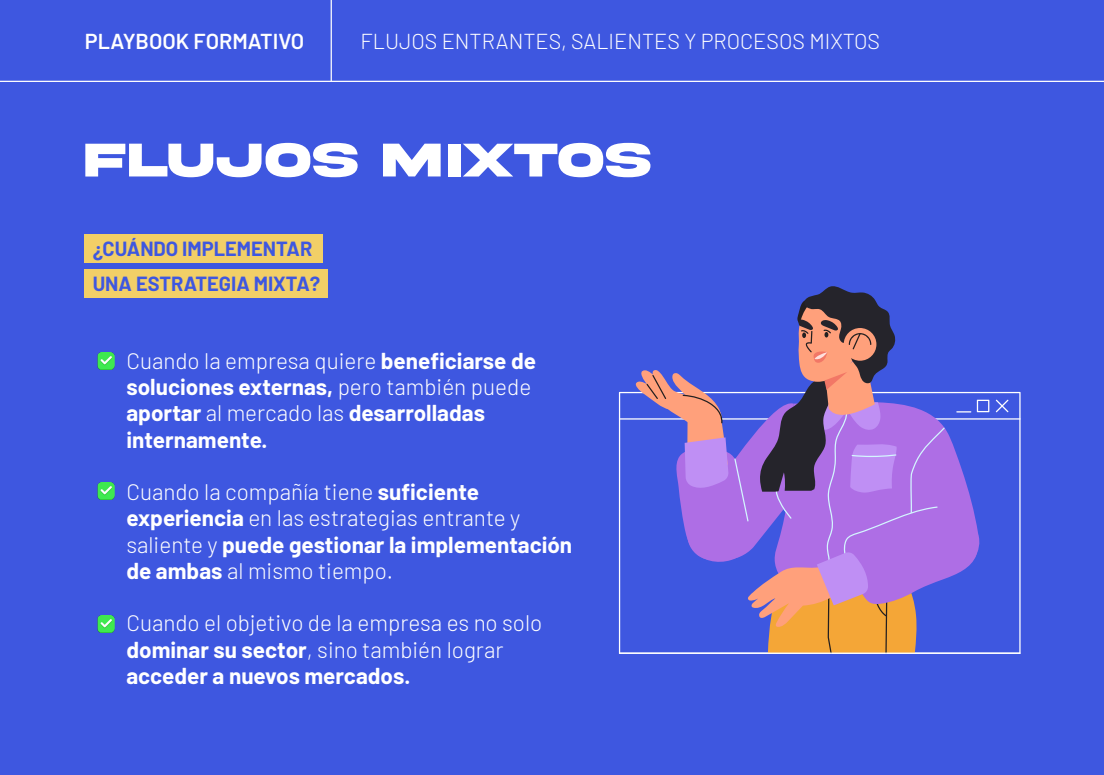
<style>
.page{position:relative;width:1104px;height:775px;background:#3e57e0}
.page>*{position:absolute;margin:0;border:0;box-sizing:border-box;transform-origin:0 0}
.t1{font:700 50px "Akira Expanded Super";letter-spacing:.035em;color:#fff}
.t2{font:300 22.5px/26.2px "Barlow";color:#fff}
.t3{font:700 22.5px/26.2px "Barlow";color:#fff}
.t4{font:300 21.62px "Barlow";color:#fff}
.t5{font:600 21.62px "Barlow";color:#fff}
.t6{font:700 20px/35px "Barlow";color:#3e57e0}
.s1{font-weight:300}
.s2{font-weight:700}
</style>
<div class="page">
<hr style="left:0;top:81px;width:1104px;height:1px;background:#fff">
<hr style="left:331px;top:0;width:1px;height:81px;background:#fff">
<div style="left:84px;top:234px;width:239px;height:29px;background:#f2cf67"></div>
<div style="left:84px;top:269px;width:244px;height:29px;background:#f2cf67"></div>
<img style="left:98px;top:353px;width:17px;height:17px">
<img style="left:98px;top:483px;width:17px;height:17px">
<img style="left:98px;top:615px;width:17px;height:17px">
<svg style="left:619px;top:392px;width:401px;height:261px"></svg>
<hr style="left:619px;top:418px;width:401px;height:2px;background:#fff">
<svg style="left:996px;top:400px;width:12px;height:12px"></svg>
<svg style="left:631px;top:286px;width:358px;height:367px"></svg>
<hr style="left:619px;top:653px;width:401px;height:1px;background:#fff">
<p class="t5" style="left:85px;top:25px;width:221px">PLAYBOOK FORMATIVO</p>
<p class="t4" style="left:360px;top:26px;width:521px">FLUJOS ENTRANTES, SALIENTES Y PROCESOS MIXTOS</p>
<h1 class="t1" style="left:85px;top:137px;width:567px">FLUJOS MIXTOS</h1>
<p class="t6" style="left:93px;top:229px;width:229px">¿CUÁNDO IMPLEMENTAR<br>UNA ESTRATEGIA MIXTA?</p>
<p class="t6" style="left:252px;top:264px;width:101px">ENTRANTE</p>
<p class="t3" style="left:126px;top:346px;width:411px"><span class="s1">Cuando la empresa quiere</span> beneficiarse de soluciones externas, <span class="s1">pero también puede </span>aportar <span class="s1">al mercado las</span> desarrolladas internamente.</p>
<p class="t2" style="left:126px;top:477px;width:447px">Cuando la compañía tiene <span class="s2">suficiente experiencia</span> en las estrategias entrante y saliente y <span class="s2">puede gestionar la implementación de ambas</span> al mismo tiempo.</p>
<p class="t2" style="left:126px;top:608px;width:417px">Cuando el objetivo de la empresa es no solo <span class="s2">dominar su sector</span>, sino también lograr <span class="s2">acceder a nuevos mercados.</span></p>
</div>
